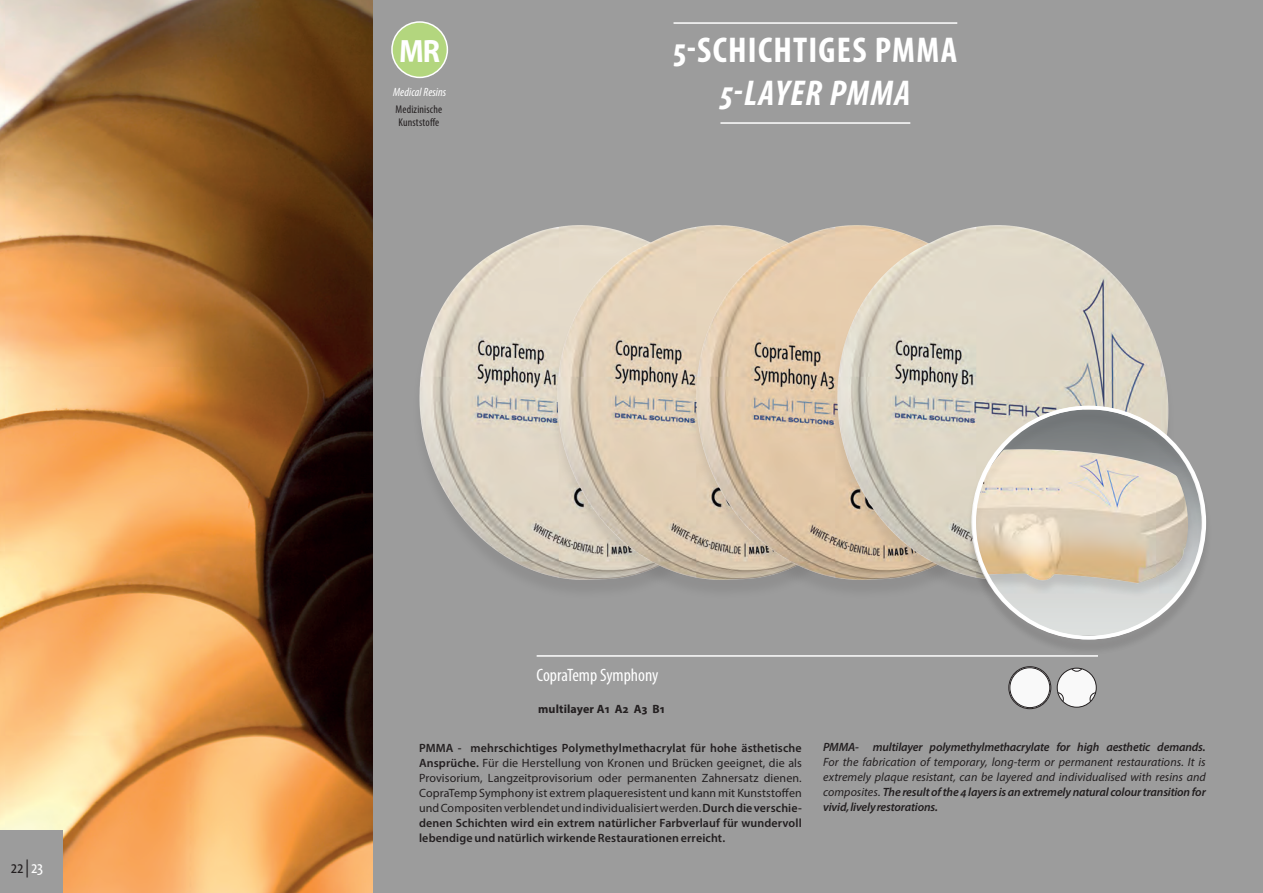
<style>
.page{position:relative;width:1263px;height:893px;background:#fff}
.page>*{position:absolute;margin:0;border:0;box-sizing:border-box;transform-origin:0 0}
.Überschrift{font:700 condensed 36px/43.2px "Myriad Pro";letter-spacing:.035em;color:#fff;text-align:center}
.t1{font:700 32.4px "Myriad Pro";color:#fff;scale:.9 1}
.Produktname{font:condensed 18px "Myriad Pro";color:#fff}
.Fließtext_EN{font:condensed 18px "Myriad Pro";color:#231f20}
.Fließtext_DE{font:12px/15px "Myriad Pro";letter-spacing:.01em;color:#231f20;text-align:justify}
.Fließtext_EN-2{font:italic 600 12px/15px "Myriad Pro";letter-spacing:-.015em;color:#231f20;text-align:justify}
.Subline_DE{font:700 12px "Myriad Pro";letter-spacing:.01em;color:#231f20}
.Materialbezeichnung{font:italic condensed 12px "Myriad Pro";letter-spacing:.01em;color:#fff}
.Materialbezeichnung-2{font:condensed 11.25px "Myriad Pro";letter-spacing:.015em;color:#231f20}
.s1{color:#fff}
.s2{font-style:italic}
.s3{font-weight:600}
.s4{font-weight:400}
</style>
<div class="page">
<div style="left:372px;top:0;width:891px;height:893px;background:#9c9c9c"></div>
<img style="left:0;top:0;width:372px;height:893px">
<div style="left:0;top:830px;width:63px;height:63px;background:#9c9c9c"></div>
<div style="left:392px;top:22px;width:55px;height:55px;background:#b3d67e;border-radius:50%"></div>
<div style="left:391px;top:21px;width:57px;height:57px;border:2px solid #fff;border-radius:50%"></div>
<hr style="left:537px;top:655px;width:561px;height:2px;background:#fff">
<svg style="left:1009px;top:667px;width:42px;height:42px"></svg>
<div style="left:1008px;top:666px;width:43px;height:43px;border:1px solid #231f20;border-radius:50%"></div>
<div style="left:1010px;top:668px;width:40px;height:40px;background:#f9f9f9;border-radius:50%"></div>
<div style="left:1010px;top:668px;width:40px;height:40px;border:1px solid #231f20;border-radius:50%"></div>
<div style="left:1057px;top:668px;width:39px;height:39px;background:#f9f9f9;border-radius:50%"></div>
<div style="left:1057px;top:668px;width:39px;height:39px;border:1px solid #231f20;border-radius:50%"></div>
<svg style="left:1071px;top:668px;width:11px;height:3px"></svg>
<svg style="left:1090px;top:692px;width:6px;height:10px"></svg>
<svg style="left:1057px;top:692px;width:7px;height:10px"></svg>
<img style="left:419px;top:243px;width:93px;height:326px">
<img style="left:512px;top:225px;width:139px;height:364px">
<img style="left:651px;top:225px;width:383px;height:364px">
<div style="left:829px;top:230px;width:347px;height:370px;background:#231f20;opacity:.1"></div>
<div style="left:966px;top:409px;width:246px;height:247px;background:#231f20;opacity:.1"></div>
<hr style="left:673px;top:22px;width:284px;height:2px;background:#fff">
<hr style="left:720px;top:122px;width:190px;height:2px;background:#fff">
<p class="Fließtext_EN" style="left:11px;top:856px;width:33px">22 | <span class="s1">23</span></p>
<p class="t1" style="left:399px;top:30px;width:47px">MR</p>
<p class="Materialbezeichnung" style="left:393px;top:85px;width:55px">Medical Resins</p>
<p class="Materialbezeichnung-2" style="left:396px;top:102px;width:48px">Medizinische</p>
<p class="Materialbezeichnung-2" style="left:398px;top:116px;width:42px">Kunststoffe</p>
<p class="Überschrift" style="left:673px;top:28px;width:286px">5-SCHICHTIGES PMMA<br><span class="s2">5-LAYER PMMA</span></p>
<p class="Produktname" style="left:537px;top:664px;width:123px">CopraTemp Symphony</p>
<p class="Subline_DE" style="left:538px;top:701px;width:128px">multilayer A1 A2 A3 B1</p>
<p class="Fließtext_DE" style="left:419px;top:740px;width:384px"><span class="s3">PMMA - mehrschichtiges Polymethylmethacrylat für hohe ästhetische Ansprüche.</span> Für die Herstellung von Kronen und Brücken geeignet, die als Provisorium, Langzeitprovisorium oder permanenten Zahnersatz dienen.<br>CopraTemp Symphony ist extrem plaqueresistent und kann mit Kunststoffen und Compositen verblendet und individualisiert werden. <span class="s3">Durch die verschie&shy;denen Schichten wird ein extrem natürlicher Farbverlauf für wundervoll lebendige und natürlich wirkende Restaurationen erreicht.</span></p>
<p class="Fließtext_EN-2" style="left:823px;top:739px;width:384px">PMMA- multilayer polymethylmethacrylate for high aesthetic demands.<br><span class="s4">For the fabrication of temporary, long-term or permanent restaurations. It is extremely plaque resistant, can be layered and individualised with resins and composites.</span> The result of the 4 layers is an extremely natural colour transition for vivid, lively restorations.</p>
</div>
